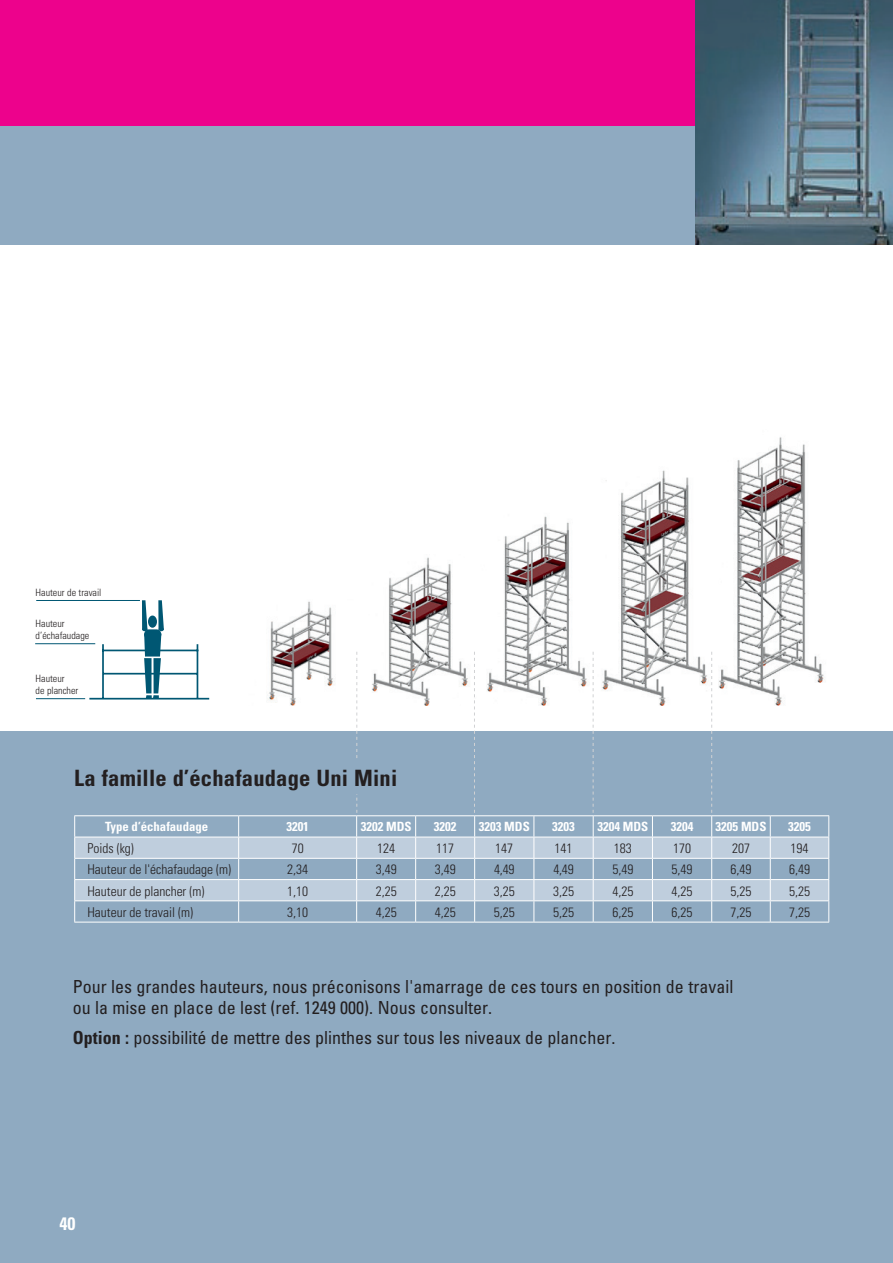
<style>
.page{position:relative;width:893px;height:1263px;background:#fff}
.page>*{position:absolute;margin:0;border:0;box-sizing:border-box;transform-origin:0 0}
.t1{font:700 condensed 22.5px "Univers";letter-spacing:.01em;color:#231f20}
.t2{font:condensed 18px/21.6px "Univers";color:#231f20}
.t3{font:700 condensed 18px "Univers";color:#fff}
.t4{font:300 condensed 13.5px "Univers";color:#231f20}
.t5{font:700 condensed 12.75px "Univers";color:#fff}
.t6{font:300 condensed 10.05px/12.1px "Univers";color:#231f20}
.s1{font-weight:700}
</style>
<div class="page">
<div style="left:0;top:0;width:893px;height:245px;background:#8faac1"></div>
<div style="left:0;top:731px;width:893px;height:532px;background:#8faac1"></div>
<div style="left:0;top:0;width:893px;height:125px;background:#ed028c"></div>
<img style="left:695px;top:0;width:198px;height:245px">
<img style="left:487px;top:516px;width:106px;height:190px">
<img style="left:267px;top:601px;width:68px;height:105px">
<img style="left:372px;top:557px;width:103px;height:149px">
<img style="left:602px;top:470px;width:111px;height:236px">
<img style="left:718px;top:437px;width:107px;height:269px">
<svg style="left:75px;top:838px;width:753px;height:62px;fill:#bfcedd"></svg>
<hr style="left:74px;top:815px;width:165px;height:1px;background:#fff">
<hr style="left:239px;top:815px;width:118px;height:1px;background:#fff">
<hr style="left:357px;top:815px;width:59px;height:1px;background:#fff">
<hr style="left:416px;top:815px;width:59px;height:1px;background:#fff">
<hr style="left:475px;top:815px;width:59px;height:1px;background:#fff">
<hr style="left:534px;top:815px;width:59px;height:1px;background:#fff">
<hr style="left:74px;top:837px;width:165px;height:1px;background:#fff">
<hr style="left:239px;top:837px;width:118px;height:1px;background:#fff">
<hr style="left:357px;top:837px;width:59px;height:1px;background:#fff">
<hr style="left:416px;top:837px;width:59px;height:1px;background:#fff">
<hr style="left:475px;top:837px;width:59px;height:1px;background:#fff">
<hr style="left:534px;top:837px;width:59px;height:1px;background:#fff">
<hr style="left:74px;top:858px;width:165px;height:1px;background:#fff">
<hr style="left:239px;top:858px;width:118px;height:1px;background:#fff">
<hr style="left:357px;top:858px;width:59px;height:1px;background:#fff">
<hr style="left:416px;top:858px;width:59px;height:1px;background:#fff">
<hr style="left:475px;top:858px;width:59px;height:1px;background:#fff">
<hr style="left:534px;top:858px;width:59px;height:1px;background:#fff">
<hr style="left:74px;top:879px;width:165px;height:1px;background:#fff">
<hr style="left:239px;top:879px;width:118px;height:1px;background:#fff">
<hr style="left:357px;top:879px;width:59px;height:1px;background:#fff">
<hr style="left:416px;top:879px;width:59px;height:1px;background:#fff">
<hr style="left:475px;top:879px;width:59px;height:1px;background:#fff">
<hr style="left:534px;top:879px;width:59px;height:1px;background:#fff">
<svg style="left:74px;top:816px;width:1px;height:106px"></svg>
<hr style="left:74px;top:900px;width:165px;height:1px;background:#fff">
<hr style="left:74px;top:922px;width:165px;height:1px;background:#fff">
<svg style="left:238px;top:816px;width:1px;height:106px"></svg>
<hr style="left:239px;top:900px;width:118px;height:1px;background:#fff">
<hr style="left:239px;top:922px;width:118px;height:1px;background:#fff">
<hr style="left:357px;top:900px;width:59px;height:1px;background:#fff">
<hr style="left:416px;top:900px;width:59px;height:1px;background:#fff">
<hr style="left:357px;top:922px;width:59px;height:1px;background:#fff">
<hr style="left:416px;top:922px;width:59px;height:1px;background:#fff">
<svg style="left:415px;top:816px;width:1px;height:106px"></svg>
<svg style="left:534px;top:816px;width:1px;height:106px"></svg>
<hr style="left:475px;top:900px;width:59px;height:1px;background:#fff">
<hr style="left:534px;top:900px;width:59px;height:1px;background:#fff">
<hr style="left:475px;top:922px;width:59px;height:1px;background:#fff">
<hr style="left:534px;top:922px;width:59px;height:1px;background:#fff">
<hr style="left:593px;top:815px;width:59px;height:1px;background:#fff">
<hr style="left:652px;top:815px;width:60px;height:1px;background:#fff">
<hr style="left:712px;top:815px;width:58px;height:1px;background:#fff">
<hr style="left:770px;top:815px;width:59px;height:1px;background:#fff">
<hr style="left:593px;top:837px;width:59px;height:1px;background:#fff">
<hr style="left:652px;top:837px;width:60px;height:1px;background:#fff">
<hr style="left:712px;top:837px;width:58px;height:1px;background:#fff">
<hr style="left:770px;top:837px;width:59px;height:1px;background:#fff">
<hr style="left:593px;top:858px;width:59px;height:1px;background:#fff">
<hr style="left:652px;top:858px;width:60px;height:1px;background:#fff">
<hr style="left:712px;top:858px;width:58px;height:1px;background:#fff">
<hr style="left:770px;top:858px;width:59px;height:1px;background:#fff">
<hr style="left:593px;top:879px;width:59px;height:1px;background:#fff">
<hr style="left:652px;top:879px;width:60px;height:1px;background:#fff">
<hr style="left:712px;top:879px;width:58px;height:1px;background:#fff">
<hr style="left:770px;top:879px;width:59px;height:1px;background:#fff">
<hr style="left:593px;top:900px;width:59px;height:1px;background:#fff">
<hr style="left:652px;top:900px;width:60px;height:1px;background:#fff">
<svg style="left:652px;top:816px;width:1px;height:106px"></svg>
<hr style="left:712px;top:900px;width:58px;height:1px;background:#fff">
<hr style="left:770px;top:900px;width:59px;height:1px;background:#fff">
<svg style="left:770px;top:816px;width:1px;height:106px"></svg>
<svg style="left:828px;top:816px;width:1px;height:106px"></svg>
<hr style="left:593px;top:922px;width:59px;height:1px;background:#fff">
<hr style="left:652px;top:922px;width:60px;height:1px;background:#fff">
<hr style="left:712px;top:922px;width:58px;height:1px;background:#fff">
<hr style="left:770px;top:922px;width:59px;height:1px;background:#fff">
<svg style="left:474px;top:652px;width:1px;height:270px"></svg>
<svg style="left:593px;top:652px;width:1px;height:270px"></svg>
<svg style="left:711px;top:652px;width:1px;height:270px"></svg>
<svg style="left:356px;top:652px;width:1px;height:270px"></svg>
<div style="left:315px;top:760px;width:86px;height:34px;background:#8faac1"></div>
<hr style="left:36px;top:600px;width:104px;height:1px;background:#005773">
<hr style="left:35px;top:643px;width:60px;height:1px;background:#005773">
<hr style="left:36px;top:698px;width:49px;height:1px;background:#005773">
<svg style="left:142px;top:600px;width:22px;height:98px"></svg>
<hr style="left:197px;top:644px;width:1px;height:55px;background:#005773">
<hr style="left:102px;top:644px;width:2px;height:55px;background:#005773">
<hr style="left:103px;top:673px;width:95px;height:1px;background:#005773">
<hr style="left:102px;top:650px;width:96px;height:1px;background:#005773">
<hr style="left:89px;top:698px;width:120px;height:1px;background:#005773">
<p class="t6" style="left:36px;top:586px;width:67px">Hauteur de travail</p>
<p class="t6" style="left:36px;top:617px;width:55px">Hauteur d’échafaudage</p>
<p class="t6" style="left:36px;top:672px;width:44px">Hauteur<br>de plancher</p>
<h1 class="t1" style="left:74px;top:764px;width:324px">La famille d’échafaudage Uni Mini</h1>
<p class="t5" style="left:105px;top:819px;width:104px">Type d’échafaudage</p>
<p class="t5" style="left:286px;top:819px;width:24px">3201</p>
<p class="t5" style="left:361px;top:819px;width:52px">3202 MDS</p>
<p class="t5" style="left:434px;top:819px;width:24px">3202</p>
<p class="t5" style="left:479px;top:819px;width:52px">3203 MDS</p>
<p class="t5" style="left:552px;top:819px;width:24px">3203</p>
<p class="t5" style="left:597px;top:819px;width:52px">3204 MDS</p>
<p class="t5" style="left:671px;top:819px;width:24px">3204</p>
<p class="t5" style="left:715px;top:819px;width:52px">3205 MDS</p>
<p class="t5" style="left:788px;top:819px;width:24px">3205</p>
<p class="t4" style="left:87px;top:840px;width:48px">Poids (kg)</p>
<p class="t4" style="left:292px;top:840px;width:13px">70</p>
<p class="t4" style="left:377px;top:840px;width:19px">124</p>
<p class="t4" style="left:436px;top:840px;width:19px">117</p>
<p class="t4" style="left:495px;top:840px;width:19px">147</p>
<p class="t4" style="left:555px;top:840px;width:19px">141</p>
<p class="t4" style="left:614px;top:840px;width:19px">183</p>
<p class="t4" style="left:673px;top:840px;width:19px">170</p>
<p class="t4" style="left:732px;top:840px;width:19px">207</p>
<p class="t4" style="left:791px;top:840px;width:19px">194</p>
<p class="t4" style="left:87px;top:861px;width:145px">Hauteur de l'échafaudage (m)</p>
<p class="t4" style="left:287px;top:861px;width:22px">2,34</p>
<p class="t4" style="left:376px;top:861px;width:22px">3,49</p>
<p class="t4" style="left:435px;top:861px;width:22px">3,49</p>
<p class="t4" style="left:494px;top:861px;width:22px">4,49</p>
<p class="t4" style="left:553px;top:861px;width:22px">4,49</p>
<p class="t4" style="left:612px;top:861px;width:22px">5,49</p>
<p class="t4" style="left:672px;top:861px;width:22px">5,49</p>
<p class="t4" style="left:730px;top:861px;width:22px">6,49</p>
<p class="t4" style="left:789px;top:861px;width:22px">6,49</p>
<p class="t4" style="left:87px;top:883px;width:118px">Hauteur de plancher (m)</p>
<p class="t4" style="left:287px;top:883px;width:22px">1,10</p>
<p class="t4" style="left:376px;top:883px;width:22px">2,25</p>
<p class="t4" style="left:435px;top:883px;width:22px">2,25</p>
<p class="t4" style="left:494px;top:883px;width:22px">3,25</p>
<p class="t4" style="left:553px;top:883px;width:22px">3,25</p>
<p class="t4" style="left:612px;top:883px;width:22px">4,25</p>
<p class="t4" style="left:672px;top:883px;width:22px">4,25</p>
<p class="t4" style="left:730px;top:883px;width:22px">5,25</p>
<p class="t4" style="left:789px;top:883px;width:22px">5,25</p>
<p class="t4" style="left:87px;top:904px;width:107px">Hauteur de travail (m)</p>
<p class="t4" style="left:287px;top:904px;width:22px">3,10</p>
<p class="t4" style="left:376px;top:904px;width:22px">4,25</p>
<p class="t4" style="left:435px;top:904px;width:22px">4,25</p>
<p class="t4" style="left:494px;top:904px;width:22px">5,25</p>
<p class="t4" style="left:553px;top:904px;width:22px">5,25</p>
<p class="t4" style="left:612px;top:904px;width:22px">6,25</p>
<p class="t4" style="left:672px;top:904px;width:22px">6,25</p>
<p class="t4" style="left:730px;top:904px;width:22px">7,25</p>
<p class="t4" style="left:789px;top:904px;width:22px">7,25</p>
<h2 class="t2" style="left:73px;top:975px;width:662px">Pour les grandes hauteurs, nous préconisons l'amarrage de ces tours en position de travail ou la mise en place de lest (ref. 1249 000). Nous consulter.</h2>
<h2 class="t2" style="left:73px;top:1027px;width:544px"><span class="s1">Option :</span> possibilité de mettre des plinthes sur tous les niveaux de plancher.</h2>
<h2 class="t3" style="left:60px;top:1212px;width:17px">40</h2>
</div>
